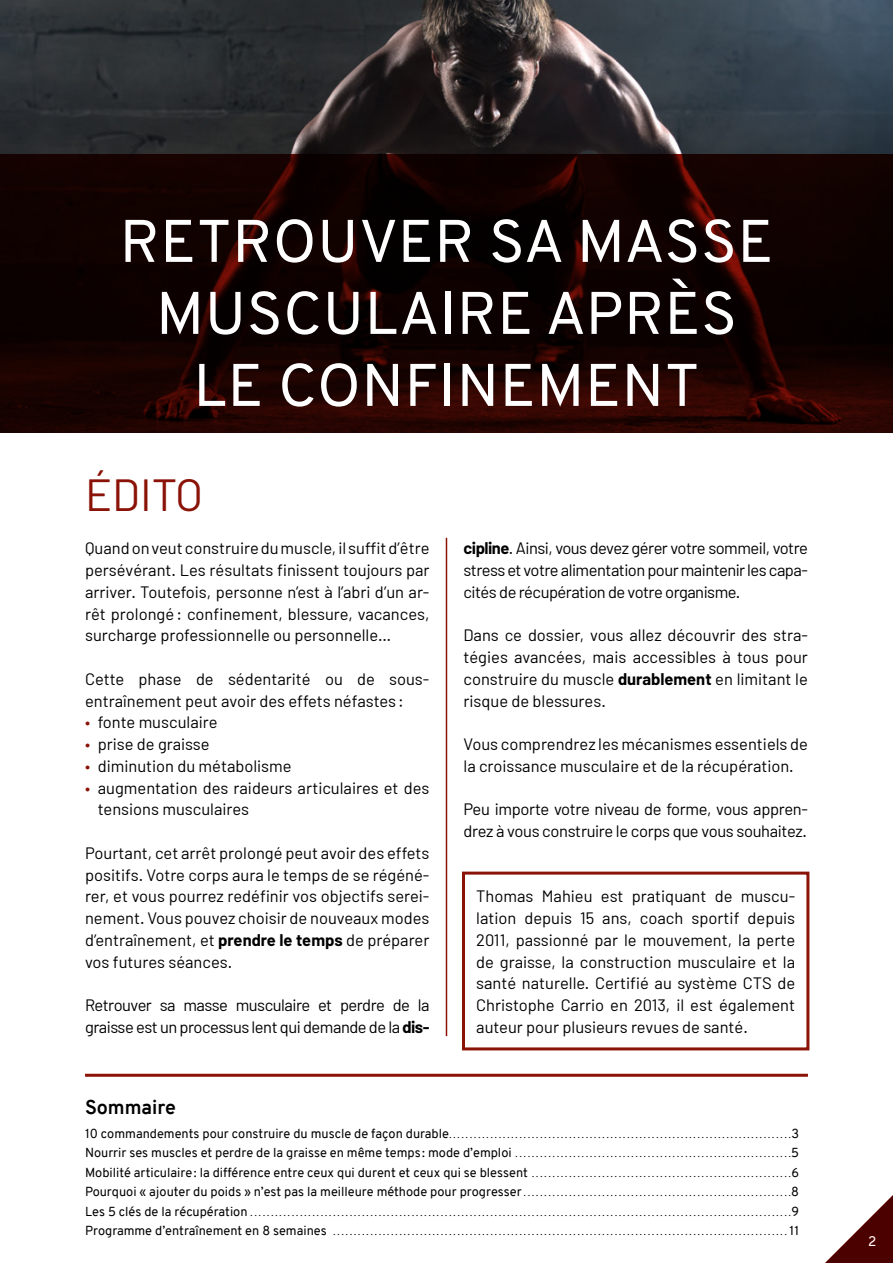
<style>
.page{position:relative;width:893px;height:1263px;background:#fff}
.page>*{position:absolute;margin:0;border:0;box-sizing:border-box;transform-origin:0 0}
.t1{font:60px/72px "Overpass";letter-spacing:.01em;color:#fff;text-align:center}
.t2{font:45px "Barlow";color:#8a1207}
.t3{font:700 19.5px "Overpass";color:#000}
.t4{font:16.5px/21.8px "Barlow";color:#000;text-align:justify}
.t5{font:16.5px/21.8px "Barlow";letter-spacing:-.02em;color:#000}
.t6{font:16.5px/21.8px "Barlow";letter-spacing:-.03em;color:#000}
.t7{font:13.5px "Overpass";color:#fff}
.t8{font:12.75px/19.5px "Overpass";color:#000}
.t9{font:9px/19.5px "Overpass";color:#000}
.s1{color:#8a1207}
.s2{font-weight:700}
.s3{font-size:12.75px}
.s4{font-size:9px}
</style>
<div class="page">
<img style="left:0;top:0;width:893px;height:154px">
<svg style="left:0;top:154px;width:893px;height:279px;fill:#100200"></svg>
<svg style="left:825px;top:1195px;width:68px;height:68px"></svg>
<div style="left:462px;top:871px;width:347px;height:179px;border:3px solid #8a1207"></div>
<hr style="left:446px;top:538px;width:1px;height:498px;background:#8a1207">
<hr style="left:85px;top:1074px;width:723px;height:3px;background:#8a1207">
<h1 class="t1" style="left:120px;top:205px;width:655px">RETROUVER SA MASSE<br>MUSCULAIRE APRÈS<br>LE CONFINEMENT</h1>
<h2 class="t2" style="left:85px;top:467px;width:120px">ÉDITO</h2>
<p class="t4" style="left:85px;top:537px;width:346px">Quand on veut construire du muscle, il suffit d’être persévérant. Les résultats finissent toujours par arriver. Toutefois, personne n’est à l’abri d’un ar&shy;rêt prolongé: confinement, blessure, vacances, surcharge professionnelle ou personnelle…</p>
<p class="t4" style="left:85px;top:667px;width:346px">Cette phase de sédentarité ou de sous&shy;entraînement peut avoir des effets néfastes :</p>
<p class="t4" style="left:85px;top:711px;width:134px"><span class="s1">•</span> fonte musculaire</p>
<p class="t4" style="left:85px;top:733px;width:126px"><span class="s1">•</span> prise de graisse</p>
<p class="t4" style="left:85px;top:754px;width:208px"><span class="s1">•</span> diminution du métabolisme</p>
<p class="t4" style="left:98px;top:776px;width:333px;text-indent:-13px"><span class="s1">•</span> augmentation des raideurs articulaires et des tensions musculaires</p>
<p class="t4" style="left:85px;top:841px;width:346px">Pourtant, cet arrêt prolongé peut avoir des effets positifs. Votre corps aura le temps de se régéné&shy;rer, et vous pourrez redéfinir vos objectifs serei&shy;nement. Vous pouvez choisir de nouveaux modes d’entraînement, et <span class="s2">prendre le temps</span> de préparer vos futures séances.</p>
<p class="t6" style="left:85px;top:994px;width:346px">Retrouver sa masse musculaire et perdre de la graisse est un processus lent qui demande de la <span class="s2">dis-</span></p>
<p class="t4" style="left:463px;top:537px;width:346px"><span class="s2">cipline</span>. Ainsi, vous devez gérer votre sommeil, votre stress et votre alimentation pour maintenir les capa&shy;cités de récupération de votre organisme.</p>
<p class="t4" style="left:463px;top:624px;width:346px">Dans ce dossier, vous allez découvrir des stra&shy;tégies avancées, mais accessibles à tous pour construire du muscle <span class="s2">durablement</span> en limitant le risque de blessures.</p>
<p class="t4" style="left:463px;top:733px;width:346px">Vous comprendrez les mécanismes essentiels de la croissance musculaire et de la récupération.</p>
<p class="t5" style="left:463px;top:798px;width:346px">Peu importe votre niveau de forme, vous appren&shy;drez à vous construire le corps que vous souhaitez.</p>
<p class="t4" style="left:476px;top:885px;width:320px">Thomas Mahieu est pratiquant de muscu&shy;lation depuis 15 ans, coach sportif depuis 2011, passionné par le mouvement, la perte de graisse, la construction musculaire et la santé naturelle. Certifié au système CTS de Christophe Carrio en 2013, il est également auteur pour plusieurs revues de santé.</p>
<p class="t3" style="left:85px;top:1093px;width:92px">Sommaire</p>
<p class="t9" style="left:85px;top:1125px;width:716px"><span class="s3">10 commandements pour construire du muscle de façon durable</span> . . . . . . . . . . . . . . . . . . . . . . . . . . . . . . . . . . . . . . . . . . . . . . . . . . . . . . . . . . . . . . . . . . . . . . . . . . . . . . . . . . <span class="s3">3<br>Nourrir ses muscles et perdre de la graisse en même temps : mode d’emploi</span> . . . . . . . . . . . . . . . . . . . . . . . . . . . . . . . . . . . . . . . . . . . . . . . . . . . . . . . . . . . . . . . . . . <span class="s3">5</span></p>
<p class="t8" style="left:85px;top:1162px;width:716px">Mobilité articulaire: la différence entre ceux qui durent et ceux qui se blessent <span class="s4">. . . . . . . . . . . . . . . . . . . . . . . . . . . . . . . . . . . . . . . . . . . . . . . . . . . . . . . . . . . . . .</span> 6<br>Pourquoi « ajouter du poids » n’est pas la meilleure méthode pour progresser <span class="s4">. . . . . . . . . . . . . . . . . . . . . . . . . . . . . . . . . . . . . . . . . . . . . . . . . . . . . . . . . . . . . . . .</span> 8</p>
<p class="t9" style="left:85px;top:1203px;width:716px"><span class="s3">Les 5 clés de la récupération</span> . . . . . . . . . . . . . . . . . . . . . . . . . . . . . . . . . . . . . . . . . . . . . . . . . . . . . . . . . . . . . . . . . . . . . . . . . . . . . . . . . . . . . . . . . . . . . . . . . . . . . . . . . . . . . . . . . . . . . . . . . . . . . . . . . . <span class="s3">9<br>Programme d’entraînement en 8 semaines</span> . . . . . . . . . . . . . . . . . . . . . . . . . . . . . . . . . . . . . . . . . . . . . . . . . . . . . . . . . . . . . . . . . . . . . . . . . . . . . . . . . . . . . . . . . . . . . . . . . . . . . . . . . . . . . . <span class="s3">11</span></p>
<p class="t7" style="left:868px;top:1231px;width:10px">2</p>
</div>
